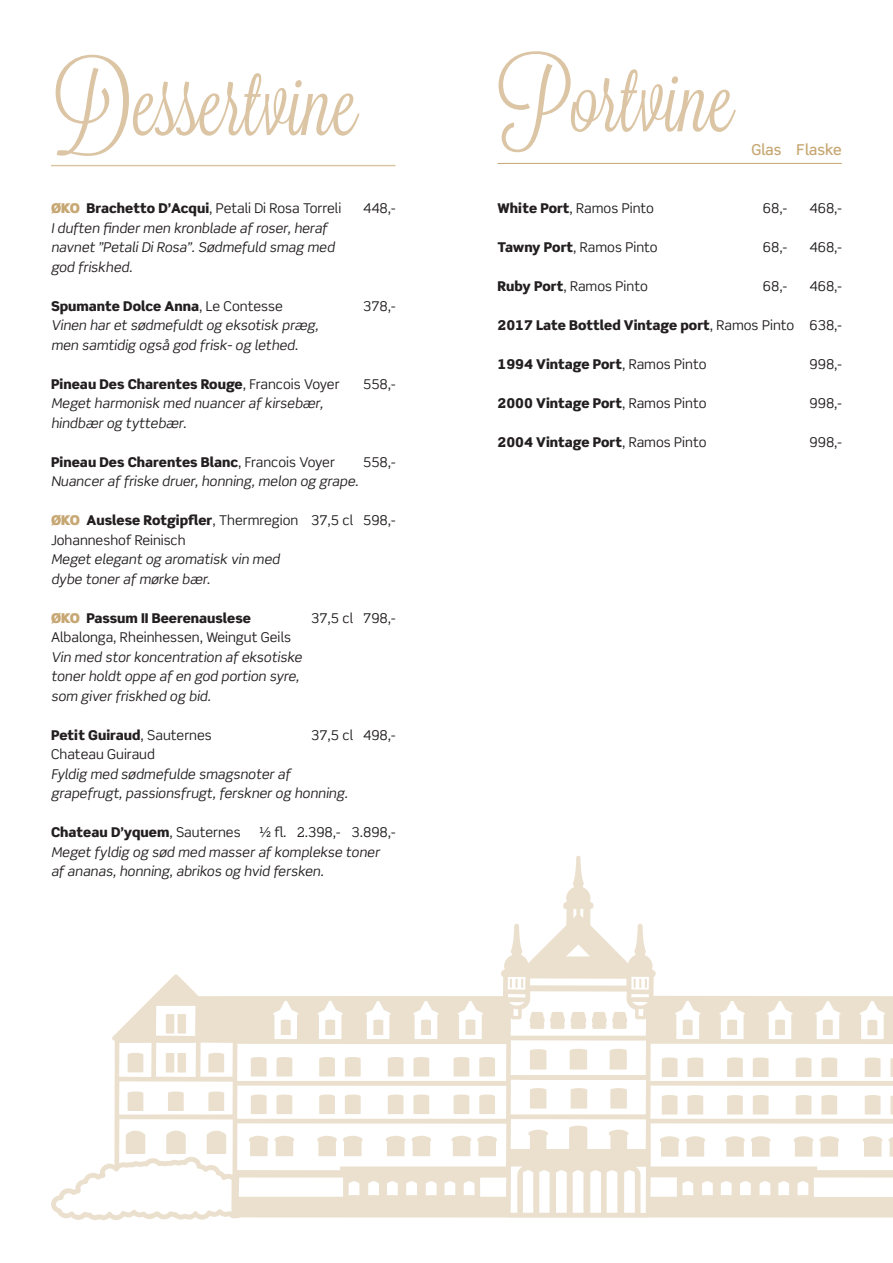
<style>
.page{position:relative;width:893px;height:1263px;background:#fff}
.page>*{position:absolute;margin:0;border:0;box-sizing:border-box;transform-origin:0 0}
.Overskrift{font:90px "Lavanderia";color:#dbc5a4}
.Vin_mellemrubrik_guld_pkt_10{font:500 15px "Scene Pro";color:#c7a874}
.Vinbeskrivelse{font:italic 13.5px/19.5px "Scene Pro";color:#231f20}
.Vinkort_med_glas{font:13.5px/19.5px "Scene Pro";color:#231f20}
.Vinkort_med_glas-2{font:900 13.5px "Scene Pro";color:#231f20}
.s1{font-weight:900;color:#c7a874}
.s2{font-weight:900}
.s3{font-weight:400}
.s4{color:#c7a874}
</style>
<div class="page">
<svg style="left:51px;top:856px;width:842px;height:364px"></svg>
<hr style="left:51px;top:165px;width:344px;height:1px;background:#dbc5a4">
<hr style="left:497px;top:163px;width:345px;height:1px;background:#c7a874">
<p class="Overskrift" style="left:51px;top:51px;width:308px">Dessertvine</p>
<p class="Vinkort_med_glas" style="left:51px;top:198px;width:292px"><span class="s1">ØKO</span> <span class="s2">Brachetto D’Acqui</span>, Petali Di Rosa Torreli</p>
<p class="Vinkort_med_glas" style="left:363px;top:198px;width:34px">448,-</p>
<p class="Vinbeskrivelse" style="left:51px;top:218px;width:285px">I duften finder men kronblade af roser, heraf navnet ”Petali Di Rosa”. Sødmefuld smag med god friskhed.</p>
<p class="Vinkort_med_glas-2" style="left:51px;top:297px;width:233px">Spumante Dolce Anna<span class="s3">, Le Contesse</span></p>
<p class="Vinkort_med_glas" style="left:363px;top:296px;width:34px">378,-</p>
<p class="Vinbeskrivelse" style="left:51px;top:315px;width:269px">Vinen har et sødmefuldt og eksotisk præg, men samtidig også god frisk- og lethed.</p>
<p class="Vinkort_med_glas-2" style="left:51px;top:375px;width:290px">Pineau Des Charentes Rouge<span class="s3">, Francois Voyer</span></p>
<p class="Vinkort_med_glas" style="left:363px;top:374px;width:34px">558,-</p>
<p class="Vinbeskrivelse" style="left:51px;top:393px;width:273px">Meget harmonisk med nuancer af kirsebær, hindbær og tyttebær.</p>
<p class="Vinkort_med_glas-2" style="left:51px;top:453px;width:285px">Pineau Des Charentes Blanc<span class="s3">, Francois Voyer</span></p>
<p class="Vinkort_med_glas" style="left:363px;top:452px;width:34px">558,-</p>
<p class="Vinbeskrivelse" style="left:51px;top:471px;width:309px">Nuancer af friske druer, honning, melon og grape.</p>
<p class="Vinkort_med_glas" style="left:51px;top:510px;width:346px"><span class="s1">ØKO</span> <span class="s2">Auslese Rotgipfler</span>, Thermregion 37,5 cl 598,-<br>Johanneshof Reinisch</p>
<p class="Vinbeskrivelse" style="left:51px;top:549px;width:230px">Meget elegant og aromatisk vin med dybe toner af mørke bær.</p>
<p class="Vinkort_med_glas-2" style="left:51px;top:609px;width:202px"><span class="s4">ØKO</span> Passum II Beerenauslese</p>
<p class="Vinkort_med_glas" style="left:311px;top:608px;width:86px">37,5 cl 798,-</p>
<p class="Vinkort_med_glas" style="left:51px;top:627px;width:242px">Albalonga, Rheinhessen, Weingut Geils</p>
<p class="Vinbeskrivelse" style="left:51px;top:647px;width:252px">Vin med stor koncentration af eksotiske toner holdt oppe af en god portion syre, som giver friskhed og bid.</p>
<p class="Vinkort_med_glas-2" style="left:51px;top:726px;width:162px">Petit Guiraud<span class="s3">, Sauternes</span></p>
<p class="Vinkort_med_glas" style="left:311px;top:725px;width:86px">37,5 cl 498,-</p>
<p class="Vinkort_med_glas" style="left:51px;top:744px;width:105px">Chateau Guiraud</p>
<p class="Vinbeskrivelse" style="left:51px;top:764px;width:298px">Fyldig med sødmefulde smagsnoter af grapefrugt, passionsfrugt, ferskner og honning.</p>
<p class="Vinkort_med_glas-2" style="left:51px;top:823px;width:191px">Chateau D’yquem<span class="s3">, Sauternes</span></p>
<p class="Vinkort_med_glas" style="left:259px;top:822px;width:137px">½ fl. 2.398,- 3.898,-</p>
<p class="Vinbeskrivelse" style="left:51px;top:842px;width:330px">Meget fyldig og sød med masser af komplekse toner af ananas, honning, abrikos og hvid fersken.</p>
<p class="Overskrift" style="left:497px;top:48px;width:238px">Portvine</p>
<p class="Vin_mellemrubrik_guld_pkt_10" style="left:751px;top:140px;width:92px">Glas Flaske</p>
<p class="Vinkort_med_glas" style="left:497px;top:198px;width:158px"><span class="s2">White Port</span>, Ramos Pinto</p>
<p class="Vinkort_med_glas" style="left:763px;top:198px;width:26px">68,-</p>
<p class="Vinkort_med_glas" style="left:810px;top:198px;width:34px">468,-</p>
<p class="Vinkort_med_glas" style="left:497px;top:237px;width:162px"><span class="s2">Tawny Port</span>, Ramos Pinto</p>
<p class="Vinkort_med_glas" style="left:763px;top:237px;width:26px">68,-</p>
<p class="Vinkort_med_glas" style="left:810px;top:237px;width:34px">468,-</p>
<p class="Vinkort_med_glas" style="left:497px;top:276px;width:152px"><span class="s2">Ruby Port</span>, Ramos Pinto</p>
<p class="Vinkort_med_glas" style="left:763px;top:276px;width:26px">68,-</p>
<p class="Vinkort_med_glas" style="left:810px;top:276px;width:34px">468,-</p>
<p class="Vinkort_med_glas-2" style="left:497px;top:316px;width:346px">2017 Late Bottled Vintage port<span class="s3">, Ramos Pinto 638,-</span></p>
<p class="Vinkort_med_glas-2" style="left:497px;top:355px;width:211px">1994 Vintage Port<span class="s3">, Ramos Pinto</span></p>
<p class="Vinkort_med_glas" style="left:810px;top:354px;width:34px">998,-</p>
<p class="Vinkort_med_glas-2" style="left:497px;top:394px;width:211px">2000 Vintage Port<span class="s3">, Ramos Pinto</span></p>
<p class="Vinkort_med_glas" style="left:810px;top:393px;width:34px">998,-</p>
<p class="Vinkort_med_glas-2" style="left:497px;top:433px;width:211px">2004 Vintage Port<span class="s3">, Ramos Pinto</span></p>
<p class="Vinkort_med_glas" style="left:810px;top:432px;width:34px">998,-</p>
</div>
